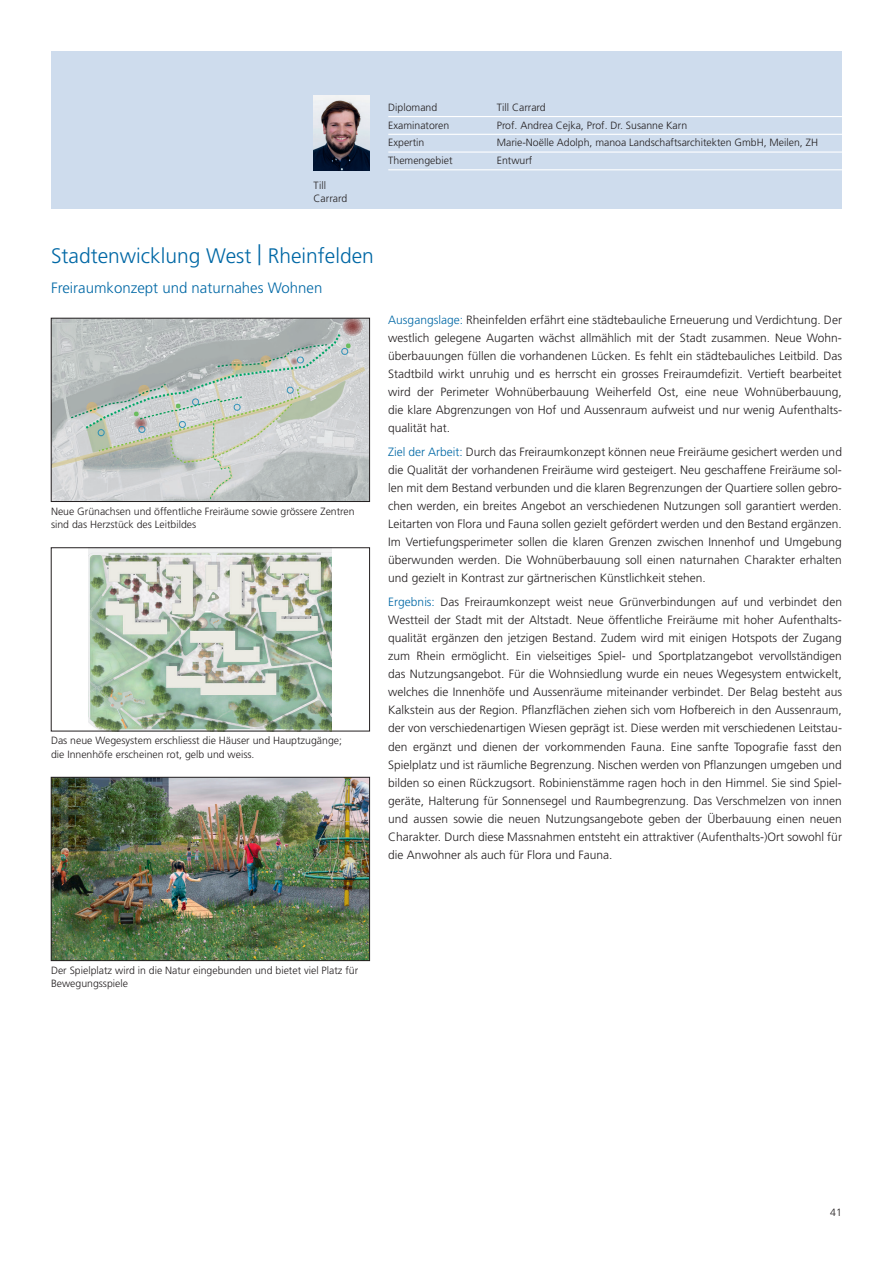
<style>
.page{position:relative;width:893px;height:1263px;background:#fff}
.page>*{position:absolute;margin:0;border:0;box-sizing:border-box;transform-origin:0 0}
.t1{font:300 21px "Frutiger LT Pro";color:#0068a5}
.t2{font:300 15px "Frutiger LT Pro";color:#0068a5}
.t3{font:300 12px/18px "Frutiger LT Pro";color:#231f20;text-align:justify}
.t4{font:300 10.5px/13.5px "Frutiger LT Pro";color:#231f20}
.s1{color:#0068a5}
</style>
<div class="page">
<div style="left:51px;top:51px;width:791px;height:157px;background:#cedced"></div>
<img style="left:53px;top:320px;width:315px;height:180px">
<div style="left:51px;top:318px;width:319px;height:184px;border:1px solid #231f20"></div>
<img style="left:89px;top:549px;width:243px;height:180px">
<div style="left:51px;top:547px;width:319px;height:184px;border:1px solid #231f20"></div>
<img style="left:53px;top:779px;width:315px;height:180px">
<div style="left:51px;top:777px;width:319px;height:184px;border:1px solid #231f20"></div>
<hr style="left:388px;top:116px;width:454px;height:1px;background:#fff">
<hr style="left:388px;top:134px;width:454px;height:1px;background:#fff">
<hr style="left:388px;top:151px;width:454px;height:2px;background:#fff">
<hr style="left:388px;top:169px;width:454px;height:1px;background:#fff">
<img style="left:314px;top:95px;width:56px;height:75px">
<p class="t4" style="left:314px;top:178px;width:35px">Till<br>Carrard</p>
<p class="t4" style="left:388px;top:101px;width:51px">Diplomand</p>
<p class="t4" style="left:497px;top:101px;width:51px">Till Carrard</p>
<p class="t4" style="left:388px;top:118px;width:63px">Examinatoren</p>
<p class="t4" style="left:497px;top:118px;width:192px">Prof. Andrea Cejka, Prof. Dr. Susanne Karn</p>
<p class="t4" style="left:388px;top:136px;width:38px">Expertin</p>
<p class="t4" style="left:497px;top:136px;width:323px">Marie-Noëlle Adolph, manoa Landschaftsarchitekten GmbH, Meilen, ZH</p>
<p class="t4" style="left:388px;top:154px;width:66px">Themengebiet</p>
<p class="t4" style="left:497px;top:154px;width:37px">Entwurf</p>
<h1 class="t1" style="left:51px;top:243px;width:324px">Stadtenwicklung West | Rheinfelden</h1>
<p class="t2" style="left:51px;top:279px;width:273px">Freiraumkonzept und naturnahes Wohnen</p>
<p class="t4" style="left:51px;top:504px;width:305px">Neue Grünachsen und öffentliche Freiräume sowie grössere Zentren sind das Herzstück des Leitbildes</p>
<p class="t4" style="left:51px;top:734px;width:292px">Das neue Wegesystem erschliesst die Häuser und Hauptzugänge; die Innenhöfe erscheinen rot, gelb und weiss.</p>
<p class="t3" style="left:388px;top:311px;width:455px"><span class="s1">Ausgangslage:</span> Rheinfelden erfährt eine städtebauliche Erneuerung und Verdichtung. Der westlich gelegene Augarten wächst allmählich mit der Stadt zusammen. Neue Wohn&shy;überbauungen füllen die vorhandenen Lücken. Es fehlt ein städtebauliches Leitbild. Das Stadtbild wirkt unruhig und es herrscht ein grosses Freiraumdefizit. Vertieft bearbeitet wird der Perimeter Wohnüberbauung Weiherfeld Ost, eine neue Wohnüberbauung, die klare Abgrenzungen von Hof und Aussenraum aufweist und nur wenig Aufenthalts&shy;qualität hat.</p>
<p class="t3" style="left:388px;top:443px;width:455px"><span class="s1">Ziel der Arbeit:</span> Durch das Freiraumkonzept können neue Freiräume gesichert werden und die Qualität der vorhandenen Freiräume wird gesteigert. Neu geschaffene Freiräume sol&shy;len mit dem Bestand verbunden und die klaren Begrenzungen der Quartiere sollen gebro&shy;chen werden, ein breites Angebot an verschiedenen Nutzungen soll garantiert werden.<br>Leitarten von Flora und Fauna sollen gezielt gefördert werden und den Bestand ergänzen.<br>Im Vertiefungsperimeter sollen die klaren Grenzen zwischen Innenhof und Umgebung überwunden werden. Die Wohnüberbauung soll einen naturnahen Charakter erhalten und gezielt in Kontrast zur gärtnerischen Künstlichkeit stehen.</p>
<p class="t3" style="left:388px;top:593px;width:455px"><span class="s1">Ergebnis:</span> Das Freiraumkonzept weist neue Grünverbindungen auf und verbindet den Westteil der Stadt mit der Altstadt. Neue öffentliche Freiräume mit hoher Aufenthalts&shy;qualität ergänzen den jetzigen Bestand. Zudem wird mit einigen Hotspots der Zugang zum Rhein ermöglicht. Ein vielseitiges Spiel- und Sportplatzangebot vervollständigen das Nutzungsangebot. Für die Wohnsiedlung wurde ein neues Wegesystem entwickelt, welches die Innenhöfe und Aussenräume miteinander verbindet. Der Belag besteht aus Kalkstein aus der Region. Pflanzflächen ziehen sich vom Hofbereich in den Aussenraum, der von verschiedenartigen Wiesen geprägt ist. Diese werden mit verschiedenen Leitstau&shy;den ergänzt und dienen der vorkommenden Fauna. Eine sanfte Topografie fasst den Spielplatz und ist räumliche Begrenzung. Nischen werden von Pflanzungen umgeben und bilden so einen Rückzugsort. Robinienstämme ragen hoch in den Himmel. Sie sind Spiel&shy;geräte, Halterung für Sonnensegel und Raumbegrenzung. Das Verschmelzen von innen und aussen sowie die neuen Nutzungsangebote geben der Überbauung einen neuen Charakter. Durch diese Massnahmen entsteht ein attraktiver (Aufenthalts-)Ort sowohl für die Anwohner als auch für Flora und Fauna.</p>
<p class="t4" style="left:51px;top:963px;width:309px">Der Spielplatz wird in die Natur eingebunden und bietet viel Platz für<br>Bewegungsspiele</p>
<p class="t4" style="left:830px;top:1206px;width:13px">41</p>
</div>
